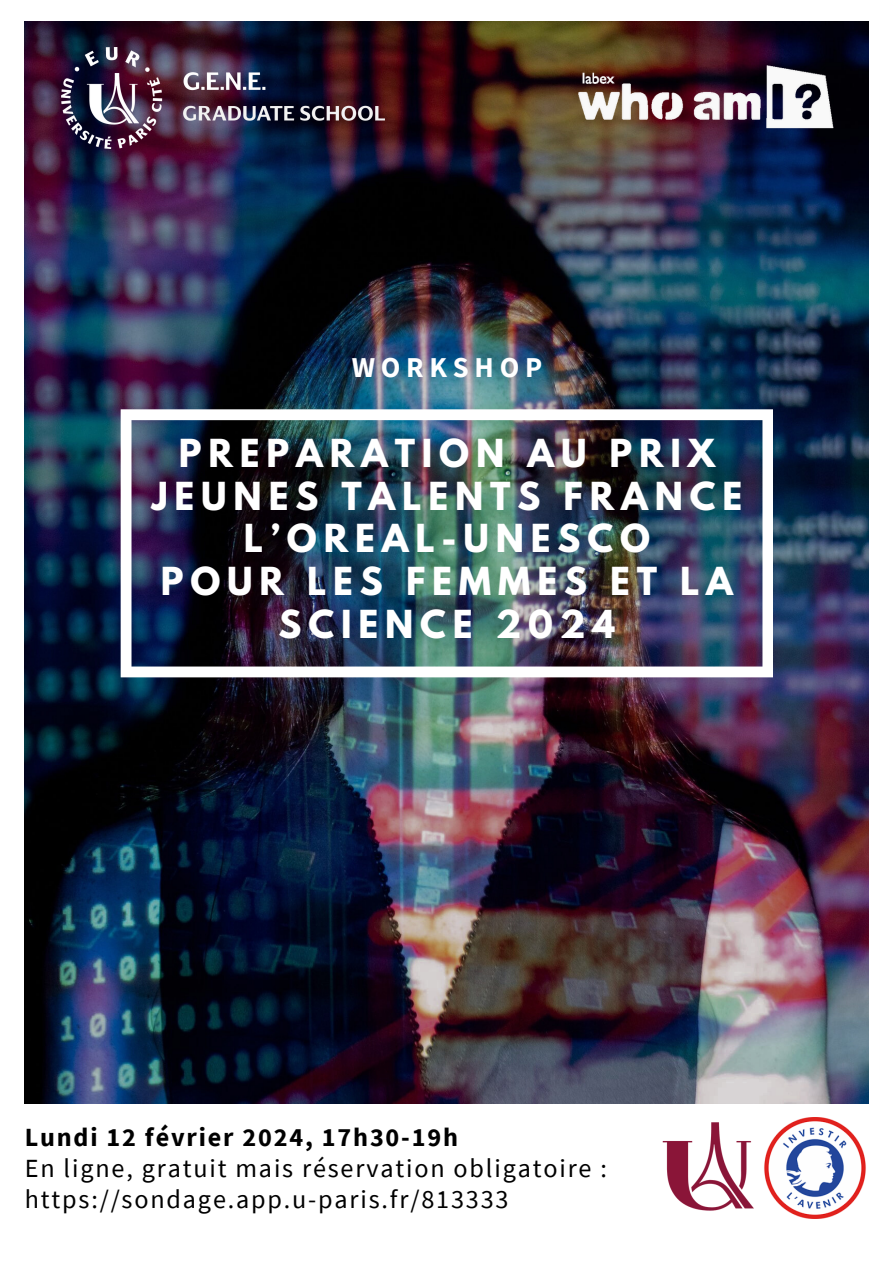
<style>
.page{position:relative;width:893px;height:1263px;background:#fff}
.page>*{position:absolute;margin:0;border:0;box-sizing:border-box;transform-origin:0 0}
.t1{font:700 34.2px/42.8px "League Spartan";letter-spacing:.2em;color:#fff;text-align:center}
.t2{font:700 28.72px "Source Sans Pro";letter-spacing:.2em;color:#fff}
.t3{font:26.17px "Source Sans Pro";letter-spacing:.07em;color:#000}
.t4{font:700 26.17px "Source Sans Pro";letter-spacing:.07em;color:#000}
</style>
<div class="page">
<img style="left:25px;top:22px;width:844px;height:1082px">
<img style="left:775px;top:1118px;width:91px;height:100px">
<img style="left:573px;top:55px;width:267px;height:77px">
<img style="left:639px;top:1100px;width:136px;height:111px">
<img style="left:62px;top:48px;width:322px;height:101px">
<img style="left:121px;top:409px;width:652px;height:268px">
<p class="t2" style="left:352px;top:348px;width:192px">WORKSHOP</p>
<p class="t1" style="left:152px;top:436px;width:592px">PREPARATION AU PRIX<br>JEUNES TALENTS FRANCE<br>L’OREAL-UNESCO<br>POUR LES FEMMES ET LA<br>SCIENCE 2024</p>
<p class="t4" style="left:25px;top:1121px;width:435px">Lundi 12 février 2024, 17h30-19h</p>
<p class="t3" style="left:25px;top:1152px;width:584px">En ligne, gratuit mais réservation obligatoire :</p>
<p class="t3" style="left:25px;top:1182px;width:485px">https://sondage.app.u-paris.fr/813333</p>
</div>
